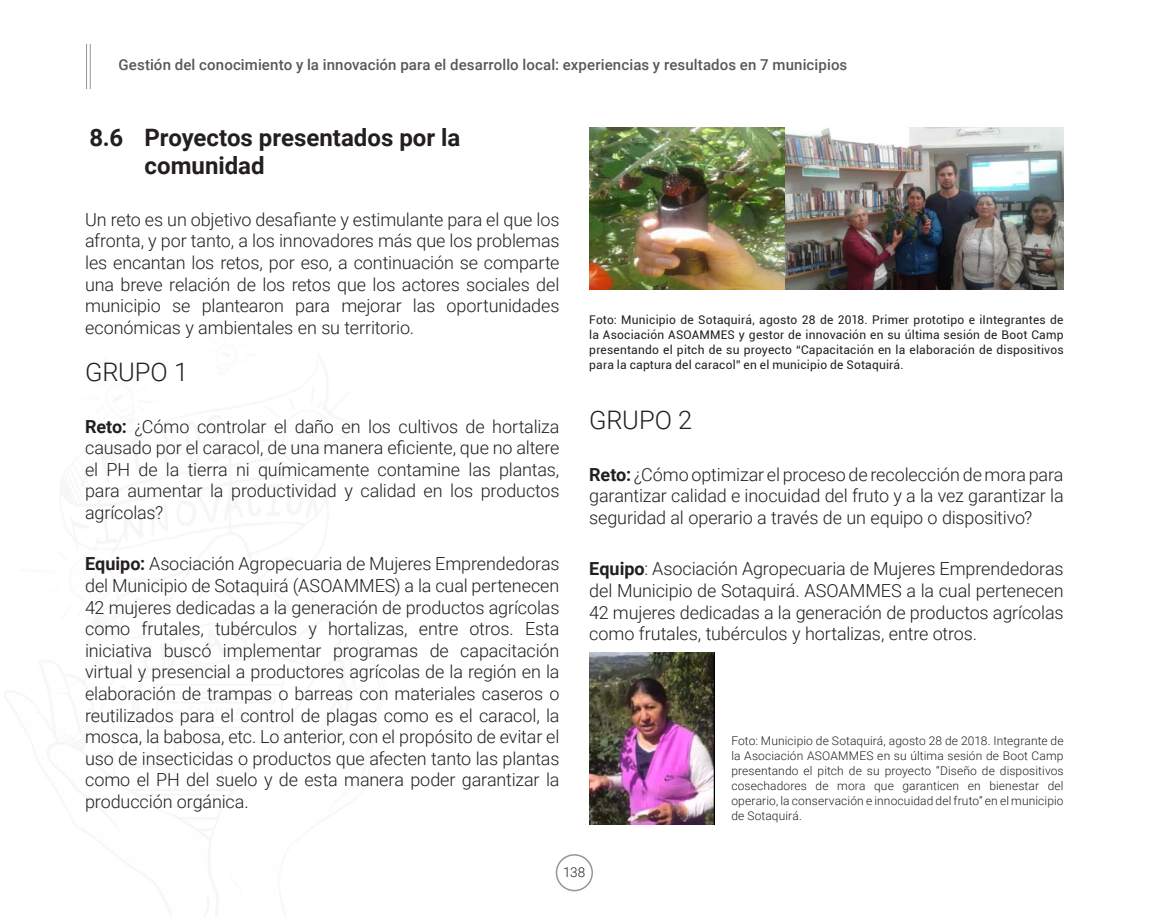
<style>
.page{position:relative;width:1170px;height:918px;background:#fff}
.page>*{position:absolute;margin:0;border:0;box-sizing:border-box;transform-origin:0 0}
.t1{font:300 25.5px "Roboto";letter-spacing:-.005em;color:#231f20}
.t2{font:700 24px/28.8px "Roboto";color:#231f20}
.t3{font:300 18px/21.6px "Roboto";letter-spacing:-.01em;color:#231f20;text-align:justify}
.t4{font:500 15px "Roboto";letter-spacing:.01em;color:#57585a}
.t5{font:300 13.5px "Roboto";color:#231f20}
.t6{font:300 12px/15px "Roboto";letter-spacing:.01em;color:#231f20;text-align:justify}
.t7{font:12px/15px "Roboto";letter-spacing:.015em;color:#231f20;text-align:justify}
.s1{font-weight:700}
</style>
<div class="page">
<hr style="left:90px;top:44px;width:1px;height:45px;background:#939598">
<hr style="left:86px;top:44px;width:1px;height:45px;background:#939598">
<div style="left:555px;top:854px;width:38px;height:37px;border:2px solid #939598;border-radius:50%"></div>
<img style="left:589px;top:128px;width:474px;height:162px">
<img style="left:589px;top:653px;width:125px;height:171px">
<p class="t4" style="left:118px;top:55px;width:730px">Gestión del conocimiento y la innovación para el desarrollo local: experiencias y resultados en 7 municipios</p>
<h2 class="t2" style="left:145px;top:122px;width:317px;text-indent:-55px">8.6 Proyectos presentados por la comunidad</h2>
<p class="t3" style="left:85px;top:208px;width:476px">Un reto es un objetivo desafiante y estimulante para el que los afronta, y por tanto, a los innovadores más que los problemas les encantan los retos, por eso, a continuación se comparte una breve relación de los retos que los actores sociales del municipio se plantearon para mejorar las oportunidades económicas y ambientales en su territorio.</p>
<h1 class="t1" style="left:85px;top:354px;width:105px">GRUPO 1</h1>
<p class="t3" style="left:85px;top:415px;width:476px"><span class="s1">Reto:</span> ¿Cómo controlar el daño en los cultivos de hortaliza causado por el caracol, de una manera eficiente, que no altere el PH de la tierra ni químicamente contamine las plantas, para aumentar la productividad y calidad en los productos agrícolas?</p>
<p class="t3" style="left:85px;top:553px;width:476px"><span class="s1">Equipo:</span> Asociación Agropecuaria de Mujeres Emprendedoras del Municipio de Sotaquirá (ASOAMMES) a la cual pertenecen 42 mujeres dedicadas a la generación de productos agrícolas como frutales, tubérculos y hortalizas, entre otros. Esta iniciativa buscó implementar programas de capacitación virtual y presencial a productores agrícolas de la región en la elaboración de trampas o barreas con materiales caseros o reutilizados para el control de plagas como es el caracol, la mosca, la babosa, etc. Lo anterior, con el propósito de evitar el uso de insecticidas o productos que afecten tanto las plantas como el PH del suelo y de esta manera poder garantizar la producción orgánica.</p>
<p class="t7" style="left:589px;top:312px;width:476px">Foto: Municipio de Sotaquirá, agosto 28 de 2018. Primer prototipo e iIntegrantes de la Asociación ASOAMMES y gestor de innovación en su última sesión de Boot Camp presentando el pitch de su proyecto “Capacitación en la elaboración de dispositivos para la captura del caracol” en el municipio de Sotaquirá.</p>
<h1 class="t1" style="left:589px;top:402px;width:105px">GRUPO 2</h1>
<p class="t3" style="left:589px;top:463px;width:476px"><span class="s1">Reto:</span> ¿Cómo optimizar el proceso de recolección de mora para garantizar calidad e inocuidad del fruto y a la vez garantizar la seguridad al operario a través de un equipo o dispositivo?</p>
<p class="t3" style="left:589px;top:557px;width:476px"><span class="s1">Equipo</span>: Asociación Agropecuaria de Mujeres Emprendedoras del Municipio de Sotaquirá. ASOAMMES a la cual pertenecen 42 mujeres dedicadas a la generación de productos agrícolas como frutales, tubérculos y hortalizas, entre otros.</p>
<p class="t6" style="left:731px;top:732px;width:334px">Foto: Municipio de Sotaquirá, agosto 28 de 2018. Integrante de la Asociación ASOAMMES en su última sesión de Boot Camp presentando el pitch de su proyecto “Diseño de dispositivos cosechadores de mora que garanticen en bienestar del operario, la conservación e innocuidad del fruto” en el municipio de Sotaquirá.</p>
<p class="t5" style="left:563px;top:863px;width:24px">138</p>
</div>
